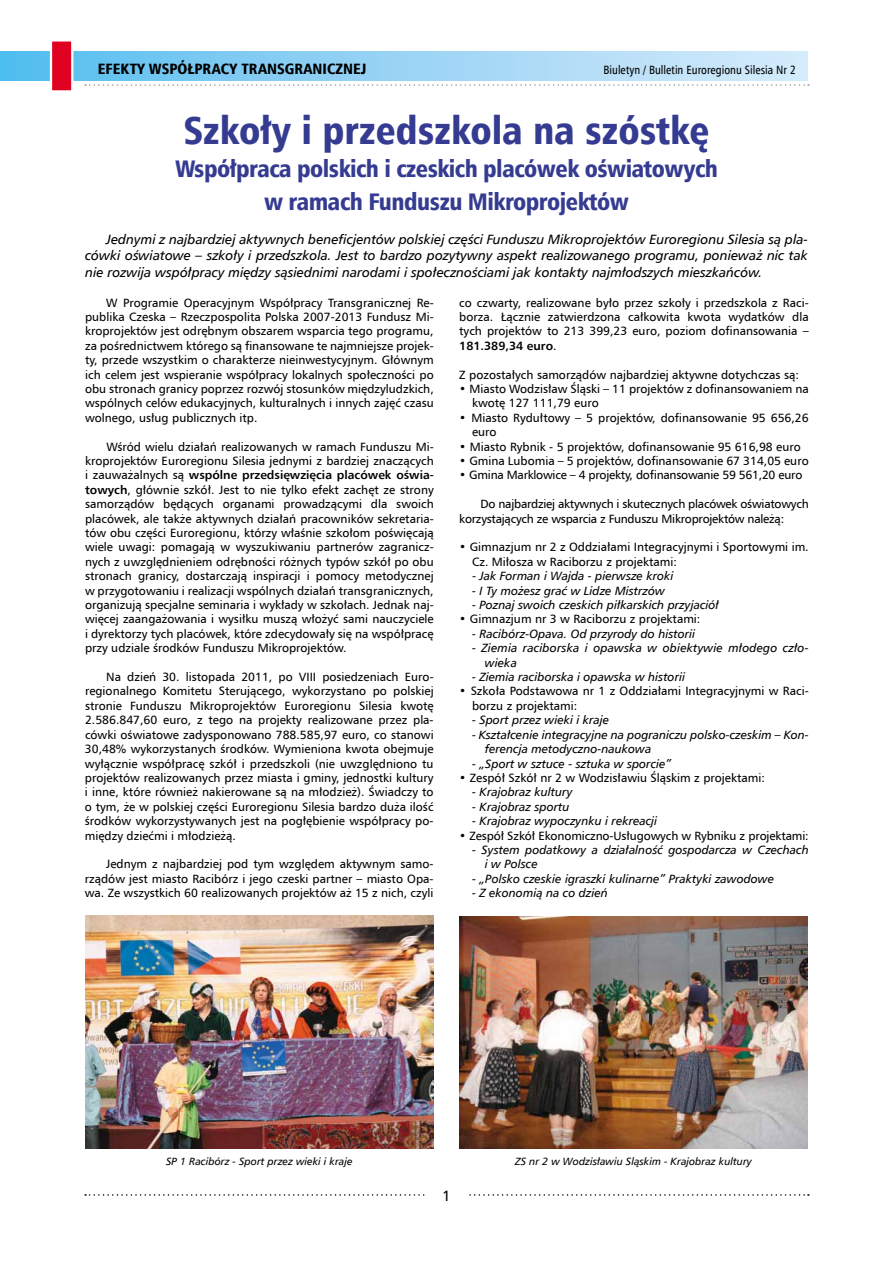
<style>
.page{position:relative;width:893px;height:1263px;background:#fff}
.page>*{position:absolute;margin:0;border:0;box-sizing:border-box;transform-origin:0 0}
.t1{font:39px "Humnst 777 Blk Cn EU";color:#343b91}
.t2{font:24px/33px "Humnst 777 Blk Cn EU";letter-spacing:-.02em;color:#343b91;text-align:center}
.t3{font:15px "Humnst 777 Blk Cn EU";color:#000}
.t4{font:15px "Humnst 777 EU";color:#000}
.t5{font:italic 13.5px/16.2px "Humnst 777 EU";color:#000;text-align:justify}
.t6{font:12px/14.4px "Humnst 777 EU";color:#000;text-align:justify}
.t7{font:italic 12px/14.4px "Humnst 777 EU";color:#000}
.t8{font:12px/14.4px "Humnst 777 EU";letter-spacing:-.02em;color:#000}
.t9{font:12px "Humnst 777 Cn EU";color:#000}
.t10{font:italic 10.5px "Humnst 777 EU";color:#000}
.s1{font-weight:700}
.s2{font-style:normal}
.s3{font-style:italic}
</style>
<div class="page">
<svg style="left:85px;top:1194px;width:724px;height:2px"></svg>
<div style="left:425px;top:1182px;width:43px;height:26px;background:#fff"></div>
<svg style="left:85px;top:84px;width:724px;height:2px"></svg>
<div style="left:0;top:51px;width:808px;height:30px;background:linear-gradient(to right,#56bdef,#d9ebfb)"></div>
<div style="left:50px;top:39px;width:23px;height:54px;background:#df0022;border:2px solid #fff"></div>
<img style="left:459px;top:916px;width:349px;height:232px">
<img style="left:85px;top:916px;width:349px;height:232px">
<p class="t3" style="left:98px;top:60px;width:270px">EFEKTY WSPÓŁPRACY TRANSGRANICZNEJ</p>
<p class="t9" style="left:604px;top:63px;width:194px">Biuletyn / Bulletin Euroregionu Silesia Nr 2</p>
<h1 class="t1" style="left:183px;top:106px;width:528px">Szkoły i przedszkola na szóstkę</h1>
<h2 class="t2" style="left:175px;top:152px;width:544px">Współpraca polskich i czeskich placówek oświatowych w ramach Funduszu Mikroprojektów</h2>
<p class="t5" style="left:85px;top:231px;width:724px;text-indent:21px">Jednymi z najbardziej aktywnych beneficjentów polskiej części Funduszu Mikroprojektów Euroregionu Silesia są pla&shy;cówki oświatowe – szkoły i przedszkola. Jest to bardzo pozytywny aspekt realizowanego programu, ponieważ nic tak nie rozwija współpracy między sąsiednimi narodami i społecznościami jak kontakty najmłodszych mieszkańców.</p>
<p class="t6" style="left:459px;top:295px;width:351px">co czwarty, realizowane było przez szkoły i przedszkola z Raci&shy;borza. Łącznie zatwierdzona całkowita kwota wydatków dla tych projektów to 213 399,23 euro, poziom dofinansowania – <span class="s1">181.389,34 euro</span>.</p>
<p class="t6" style="left:459px;top:367px;width:341px">Z pozostałych samorządów najbardziej aktywne dotychczas są:</p>
<p class="t6" style="left:472px;top:381px;width:338px;text-indent:-13px">• Miasto Wodzisław Śląski – 11 projektów z dofinansowaniem na kwotę 127 111,79 euro</p>
<p class="t6" style="left:472px;top:410px;width:338px;text-indent:-13px">• Miasto Rydułtowy – 5 projektów, dofinansowanie 95 656,26 euro</p>
<p class="t6" style="left:459px;top:439px;width:343px">• Miasto Rybnik - 5 projektów, dofinansowanie 95 616,98 euro</p>
<p class="t6" style="left:459px;top:453px;width:351px">• Gmina Lubomia – 5 projektów, dofinansowanie 67 314,05 euro</p>
<p class="t8" style="left:459px;top:468px;width:345px">• Gmina Marklowice – 4 projekty, dofinansowanie 59 561,20 euro</p>
<p class="t8" style="left:459px;top:497px;width:351px;text-indent:21px">Do najbardziej aktywnych i skutecznych placówek oświatowych korzystających ze wsparcia z Funduszu Mikroprojektów należą:</p>
<p class="t6" style="left:472px;top:540px;width:338px;text-indent:-13px">• Gimnazjum nr 2 z Oddziałami Integracyjnymi i Sportowymi im.<br>Cz. Miłosza w Raciborzu z projektami:</p>
<p class="t7" style="left:472px;top:569px;width:203px"><span class="s2">-</span> Jak Forman i Wajda - pierwsze kroki</p>
<p class="t7" style="left:472px;top:583px;width:194px">- I Ty możesz grać w Lidze Mistrzów</p>
<p class="t7" style="left:472px;top:597px;width:248px">- Poznaj swoich czeskich piłkarskich przyjaciół</p>
<p class="t6" style="left:459px;top:612px;width:243px"><span class="s3">•</span> Gimnazjum nr 3 w Raciborzu z projektami:</p>
<p class="t7" style="left:472px;top:626px;width:225px">- Racibórz-Opava. Od przyrody do historii</p>
<p class="t7" style="left:485px;top:641px;width:325px;text-indent:-13px">- Ziemia raciborska i opawska w obiektywie młodego czło&shy;wieka</p>
<p class="t7" style="left:472px;top:669px;width:214px">- Ziemia raciborska i opawska w historii</p>
<p class="t6" style="left:472px;top:684px;width:338px;text-indent:-13px"><span class="s3">•</span> Szkoła Podstawowa nr 1 z Oddziałami Integracyjnymi w Raci&shy;borzu z projektami:</p>
<p class="t7" style="left:472px;top:713px;width:139px">- Sport przez wieki i kraje</p>
<p class="t7" style="left:485px;top:727px;width:325px;text-indent:-13px">- Kształcenie integracyjne na pograniczu polsko-czeskim – Kon&shy;ferencja metodyczno-naukowa</p>
<p class="t7" style="left:472px;top:756px;width:201px">- „Sport w sztuce - sztuka w sporcie”</p>
<p class="t6" style="left:459px;top:770px;width:307px"><span class="s3">•</span> Zespół Szkół nr 2 w Wodzisławiu Śląskim z projektami:</p>
<p class="t7" style="left:472px;top:785px;width:102px">- Krajobraz kultury</p>
<p class="t7" style="left:472px;top:799px;width:99px">- Krajobraz sportu</p>
<p class="t7" style="left:472px;top:813px;width:187px">- Krajobraz wypoczynku i rekreacji</p>
<p class="t6" style="left:459px;top:828px;width:351px"><span class="s3">•</span> Zespół Szkół Ekonomiczno-Usługowych w Rybniku z projektami:</p>
<p class="t7" style="left:485px;top:842px;width:325px;text-indent:-13px">- System podatkowy a działalność gospodarcza w Czechach i w Polsce</p>
<p class="t7" style="left:472px;top:871px;width:303px">- „Polsko czeskie igraszki kulinarne” Praktyki zawodowe</p>
<p class="t7" style="left:472px;top:885px;width:137px">- Z ekonomią na co dzień</p>
<p class="t6" style="left:85px;top:295px;width:350px;text-indent:21px">W Programie Operacyjnym Współpracy Transgranicznej Re&shy;publika Czeska – Rzeczpospolita Polska 2007-2013 Fundusz Mi&shy;kroprojektów jest odrębnym obszarem wsparcia tego programu, za pośrednictwem którego są finansowane te najmniejsze projek&shy;ty, przede wszystkim o charakterze nieinwestycyjnym. Głównym ich celem jest wspieranie współpracy lokalnych społeczności po obu stronach granicy poprzez rozwój stosunków międzyludzkich, wspólnych celów edukacyjnych, kulturalnych i innych zajęć czasu wolnego, usług publicznych itp.</p>
<p class="t6" style="left:85px;top:439px;width:350px;text-indent:21px">Wśród wielu działań realizowanych w ramach Funduszu Mi&shy;kroprojektów Euroregionu Silesia jednymi z bardziej znaczących i zauważalnych są <span class="s1">wspólne przedsięwzięcia placówek oświa&shy;towych</span>, głównie szkół. Jest to nie tylko efekt zachęt ze strony samorządów będących organami prowadzącymi dla swoich placówek, ale także aktywnych działań pracowników sekretaria&shy;tów obu części Euroregionu, którzy właśnie szkołom poświęcają wiele uwagi: pomagają w wyszukiwaniu partnerów zagranicz&shy;nych z uwzględnieniem odrębności różnych typów szkół po obu stronach granicy, dostarczają inspiracji i pomocy metodycznej w przygotowaniu i realizacji wspólnych działań transgranicznych, organizują specjalne seminaria i wykłady w szkołach. Jednak naj&shy;więcej zaangażowania i wysiłku muszą włożyć sami nauczyciele i dyrektorzy tych placówek, które zdecydowały się na współpracę przy udziale środków Funduszu Mikroprojektów.</p>
<p class="t6" style="left:85px;top:669px;width:350px;text-indent:21px">Na dzień 30. listopada 2011, po VIII posiedzeniach Euro&shy;regionalnego Komitetu Sterującego, wykorzystano po polskiej stronie Funduszu Mikroprojektów Euroregionu Silesia kwotę 2.586.847,60 euro, z tego na projekty realizowane przez pla&shy;cówki oświatowe zadysponowano 788.585,97 euro, co stanowi 30,48% wykorzystanych środków. Wymieniona kwota obejmuje wyłącznie współpracę szkół i przedszkoli (nie uwzględniono tu projektów realizowanych przez miasta i gminy, jednostki kultury i inne, które również nakierowane są na młodzież). Świadczy to o tym, że w polskiej części Euroregionu Silesia bardzo duża ilość środków wykorzystywanych jest na pogłębienie współpracy po&shy;między dziećmi i młodzieżą.</p>
<p class="t6" style="left:85px;top:857px;width:350px;text-indent:21px">Jednym z najbardziej pod tym względem aktywnym samo&shy;rządów jest miasto Racibórz i jego czeski partner – miasto Opa&shy;wa. Ze wszystkich 60 realizowanych projektów aż 15 z nich, czyli</p>
<p class="t10" style="left:166px;top:1154px;width:188px">SP 1 Racibórz - Sport przez wieki i kraje</p>
<p class="t10" style="left:515px;top:1154px;width:238px">ZS nr 2 w Wodzisławiu Sląskim - Krajobraz kultury</p>
<p class="t4" style="left:442px;top:1186px;width:10px">1</p>
</div>
